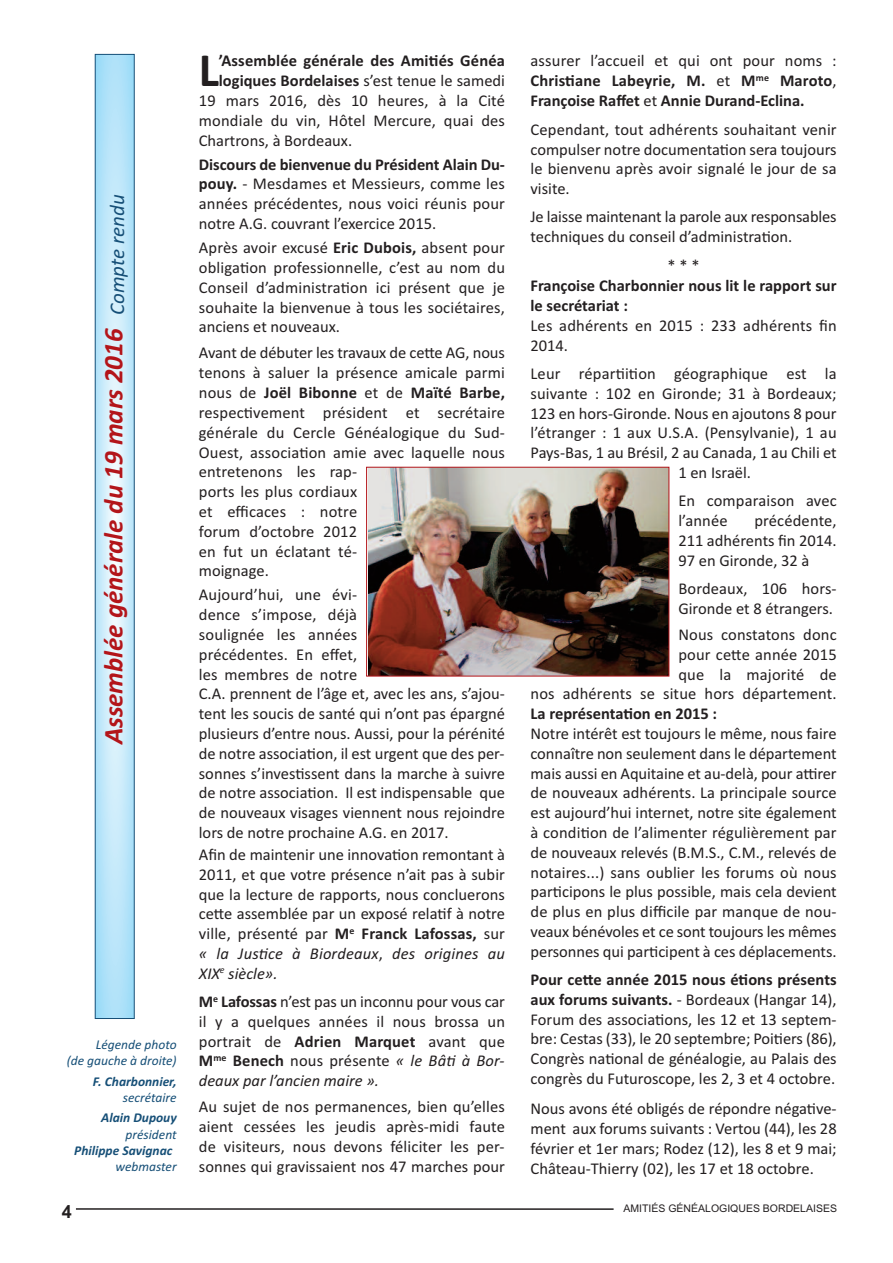
<style>
.page{position:relative;width:893px;height:1263px;background:#fff}
.page>*{position:absolute;margin:0;border:0;box-sizing:border-box;transform-origin:0 0}
.t1{font:700 47.85px "Calibri";color:#231f20}
.t2{font:italic 700 27px "Calibri";color:#b3151a}
.t3{font:700 18px "Arial";color:#231f20}
.t4{font:16.5px/19.8px "Calibri";color:#231f20;text-align:justify}
.t5{font:700 16.5px/19.8px "Calibri";color:#231f20;text-align:justify}
.t6{font:italic 13.5px/16.2px "Calibri";color:#164f77;text-align:right}
.t7{font:italic 700 13.5px "Calibri";color:#164f77}
.t8{font:10.5px "Arial";color:#231f20}
.s1{font-weight:400;font-size:21px;color:#164f77}
.s2{font-weight:400}
.s3{font-weight:700}
.s4{font-style:italic}
</style>
<div class="page">
<hr style="left:76px;top:1208px;width:538px;height:2px;background:#231f20">
<svg style="left:97px;top:56px;width:36px;height:961px;background:#c5e9fa"></svg>
<div style="left:95px;top:54px;width:40px;height:965px;border:1px solid #164f77"></div>
<img style="left:368px;top:469px;width:299px;height:205px">
<div style="left:366px;top:467px;width:303px;height:209px;border:1px solid #b3151a"></div>
<h2 class="t2" style="left:97px;top:744px;width:551px;rotate:-90deg">Assemblée générale du 19 mars 2016 <span class="s1">Compte rendu</span></h2>
<p class="t6" style="left:67px;top:1036px;width:111px">Légende photo<br>(de gauche à droite)</p>
<p class="t7" style="left:93px;top:1073px;width:85px">F. Charbonnier,</p>
<p class="t6" style="left:123px;top:1089px;width:55px">secrétaire</p>
<p class="t7" style="left:101px;top:1110px;width:77px">Alain Dupouy</p>
<p class="t6" style="left:126px;top:1126px;width:53px">président</p>
<p class="t7" style="left:74px;top:1142px;width:100px">Philippe Savignac</p>
<p class="t6" style="left:115px;top:1158px;width:63px">webmaster</p>
<p class="t3" style="left:62px;top:1201px;width:12px">4</p>
<h1 class="t1" style="left:199px;top:42px;width:22px">L</h1>
<p class="t5" style="left:219px;top:51px;width:288px">’Assemblée générale des Amitiés Généa</p>
<p class="t5" style="left:219px;top:71px;width:288px">logiques Bordelaises <span class="s2">s’est tenue le samedi</span></p>
<p class="t4" style="left:199px;top:90px;width:308px">19 mars 2016, dès 10 heures, à la Cité</p>
<p class="t4" style="left:199px;top:110px;width:308px">mondiale du vin, Hôtel Mercure, quai des</p>
<p class="t4" style="left:199px;top:130px;width:155px">Chartrons, à Bordeaux.</p>
<p class="t4" style="left:199px;top:154px;width:308px"><span class="s3">Discours de bienvenue du Président Alain Du&shy;pouy.</span> - Mesdames et Messieurs, comme les années précédentes, nous voici réunis pour notre A.G. couvrant l’exercice 2015.</p>
<p class="t4" style="left:199px;top:237px;width:308px">Après avoir excusé <span class="s3">Eric Dubois,</span> absent pour obligation professionnelle, c’est au nom du Conseil d’administration ici présent que je souhaite la bienvenue à tous les sociétaires, anciens et nouveaux.</p>
<p class="t4" style="left:199px;top:343px;width:308px;text-align:left">Avant de débuter les travaux de cette AG, nous tenons à saluer la présence amicale parmi nous de <span class="s3">Joël Bibonne</span> et de <span class="s3">Maïté Barbe, </span>respectivement président et secrétaire générale du Cercle Généalogique du Sud-<br>Ouest, association amie avec laquelle nous entretenons les rap-<br>ports les plus cordiaux<br>et efficaces : notre<br>forum d’octobre 2012<br>en fut un éclatant té-<br>moignage.</p>
<p class="t4" style="left:199px;top:585px;width:308px;text-align:left">Aujourd’hui, une évi-<br>dence s’impose, déjà<br>soulignée les années<br>précédentes. En effet,<br>les membres de notre<br>C.A. prennent de l’âge et, avec les ans, s’ajou&shy;tent les soucis de santé qui n’ont pas épargné plusieurs d’entre nous. Aussi, pour la pérénité de notre association, il est urgent que des per&shy;sonnes s’investissent dans la marche à suivre de notre association. Il est indispensable que de nouveaux visages viennent nous rejoindre lors de notre prochaine A.G. en 2017.</p>
<p class="t4" style="left:199px;top:844px;width:308px">Afin de maintenir une innovation remontant à 2011, et que votre présence n’ait pas à subir que la lecture de rapports, nous concluerons cette assemblée par un exposé relatif à notre ville, présenté par <span class="s3">M</span><sup>e</sup> <span class="s3">Franck Lafossas,</span> sur <span class="s4">« la Justice à Biordeaux</span>, <span class="s4">des origines au XIX</span><sup>e</sup> <span class="s4">siècle».</span></p>
<p class="t4" style="left:199px;top:991px;width:308px"><span class="s3">M</span><sup>e</sup> <span class="s3">Lafossas</span> n’est pas un inconnu pour vous car il y a quelques années il nous brossa un portrait de <span class="s3">Adrien Marquet</span> avant que <span class="s3">M</span><sup>me</sup> <span class="s3">Benech</span> nous présente <span class="s4">« le Bâti à Bor&shy;deaux par l’ancien maire ».</span></p>
<p class="t4" style="left:199px;top:1097px;width:308px">Au sujet de nos permanences, bien qu’elles aient cessées les jeudis après-midi faute de visiteurs, nous devons féliciter les per&shy;sonnes qui gravissaient nos 47 marches pour</p>
<p class="t5" style="left:530px;top:51px;width:308px"><span class="s2">assurer l’accueil et qui ont pour noms :<br></span>Christiane Labeyrie, M. <span class="s2">et</span> M<sup>me</sup> Maroto<span class="s2">, </span>Françoise Raffet <span class="s2">et</span> Annie Durand-Eclina.</p>
<p class="t4" style="left:530px;top:119px;width:308px">Cependant, tout adhérents souhaitant venir compulser notre documentation sera toujours le bienvenu après avoir signalé le jour de sa visite.</p>
<p class="t4" style="left:530px;top:207px;width:308px">Je laisse maintenant la parole aux responsables techniques du conseil d’administration.</p>
<p class="t4" style="left:668px;top:255px;width:34px">***</p>
<p class="t5" style="left:530px;top:276px;width:308px">Françoise Charbonnier nous lit le rapport sur le secrétariat :</p>
<p class="t4" style="left:530px;top:315px;width:308px">Les adhérents en 2015 : 233 adhérents fin<br>2014.</p>
<p class="t4" style="left:530px;top:363px;width:308px">Leur répartiition géographique est la</p>
<p class="t4" style="left:530px;top:383px;width:308px">suivante : 102 en Gironde; 31 à Bordeaux;</p>
<p class="t4" style="left:530px;top:403px;width:308px">123 en hors-Gironde. Nous en ajoutons 8 pour</p>
<p class="t4" style="left:530px;top:423px;width:308px">l’étranger : 1 aux U.S.A. (Pensylvanie), 1 au</p>
<p class="t4" style="left:530px;top:442px;width:308px">Pays-Bas, 1 au Brésil, 2 au Canada, 1 au Chili et</p>
<p class="t4" style="left:678px;top:462px;width:74px">1 en Israël.</p>
<p class="t4" style="left:678px;top:491px;width:160px">En comparaison avec l’année</p>
<p class="t4" style="left:678px;top:510px;width:160px;text-indent:76px">précédente, 211 adhérents fin 2014.<br>97 en Gironde, 32 à</p>
<p class="t4" style="left:678px;top:578px;width:160px">Bordeaux, 106 hors-<br>Gironde et 8 étrangers.</p>
<p class="t4" style="left:530px;top:624px;width:308px;text-align:right">Nous constatons donc<br>pour cette année 2015<br>que la majorité de<br>nos adhérents se situe hors département.</p>
<p class="t5" style="left:530px;top:703px;width:188px">La représentation en 2015 :</p>
<p class="t4" style="left:530px;top:723px;width:308px">Notre intérêt est toujours le même, nous faire connaître non seulement dans le département mais aussi en Aquitaine et au-delà, pour attirer de nouveaux adhérents. La principale source est aujourd’hui internet, notre site également à condition de l’alimenter régulièrement par de nouveaux relevés (B.M.S., C.M., relevés de notaires...) sans oublier les forums où nous participons le plus possible, mais cela devient de plus en plus difficile par manque de nou&shy;veaux bénévoles et ce sont toujours les mêmes personnes qui participent à ces déplacements.</p>
<p class="t4" style="left:530px;top:969px;width:308px"><span class="s3">Pour cette année 2015 nous étions présents aux forums suivants.</span> - Bordeaux (Hangar 14), Forum des associations, les 12 et 13 septem&shy;bre: Cestas (33), le 20 septembre; Poitiers (86), Congrès national de généalogie, au Palais des congrès du Futuroscope, les 2, 3 et 4 octobre.</p>
<p class="t4" style="left:530px;top:1098px;width:308px">Nous avons été obligés de répondre négative&shy;ment aux forums suivants : Vertou (44), les 28 février et 1er mars; Rodez (12), les 8 et 9 mai; Château-Thierry (02), les 17 et 18 octobre.</p>
<p class="t8" style="left:623px;top:1202px;width:215px">AMITIÉS GÉNÉALOGIQUES BORDELAISES</p>
</div>
